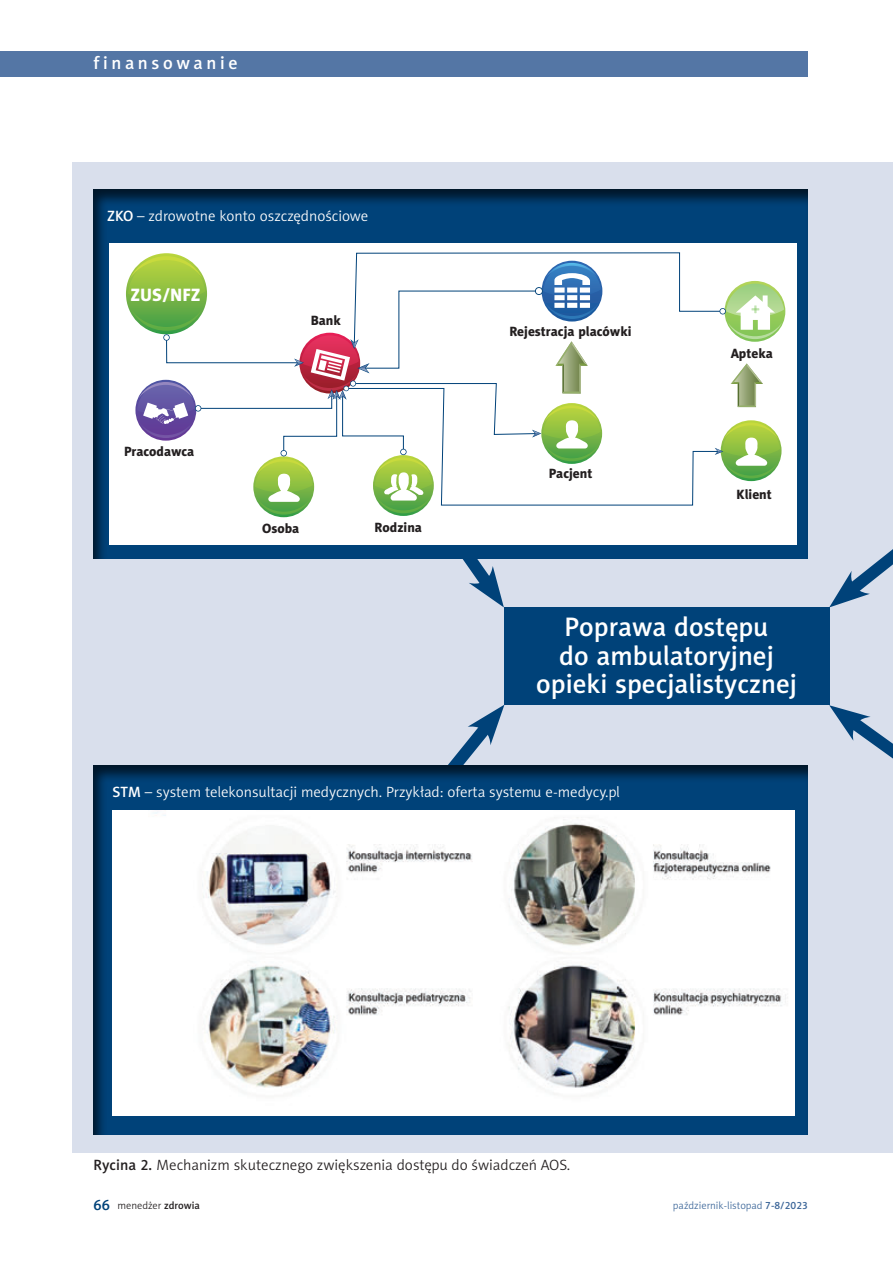
<style>
.page{position:relative;width:893px;height:1263px;background:#fff}
.page>*{position:absolute;margin:0;border:0;box-sizing:border-box;transform-origin:0 0}
.Tytul_1{font:27px/28.5px "Naomi Sans EFN Medium";color:#fff;text-align:center}
.Belka_lewa{font:18px "Naomi Sans EFN Medium";letter-spacing:.2em;color:#fff}
.t1{font:18px "Naomi Sans EFN Heavy";color:#fff}
.podpis_tabela_rycina{font:15px "Naomi Sans EFN Light";color:#fff}
.podpis_tabela_rycina-2{font:15px "Naomi Sans EFN Light";color:#231f20}
.t2{font:13.5px "Naomi Sans EFN Heavy";color:#231f20}
.t3{font:10.5px "Naomi Sans EFN Light";color:#3d6799}
.t4{font:10.5px "Naomi Sans EFN Light";color:#231f20}
.s1{font-family:"Naomi Sans EFN Medium"}
.s2{font-family:"Naomi Sans EFN Medium";font-size:15px;color:#004279}
</style>
<div class="page">
<div style="left:72px;top:162px;width:821px;height:990px;background:#d9dfec"></div>
<svg style="left:829px;top:549px;width:64px;height:61px"></svg>
<svg style="left:829px;top:702px;width:64px;height:57px"></svg>
<svg style="left:450px;top:705px;width:55px;height:57px"></svg>
<div style="left:0;top:51px;width:808px;height:26px;background:#5476a5"></div>
<div style="left:93px;top:762px;width:717px;height:372px;background:#231f20;opacity:.75"></div>
<img style="left:113px;top:810px;width:681px;height:306px">
<div style="left:93px;top:186px;width:717px;height:372px;background:#231f20;opacity:.75"></div>
<div style="left:110px;top:243px;width:687px;height:302px;background:#fff"></div>
<svg style="left:128px;top:252px;width:656px;height:355px"></svg>
<div style="left:504px;top:607px;width:325px;height:98px;background:#004279"></div>
<p class="Belka_lewa" style="left:94px;top:52px;width:145px">finansowanie</p>
<p class="podpis_tabela_rycina" style="left:107px;top:207px;width:263px"><span class="s1">ZKO</span> – zdrowotne konto oszczędnościowe</p>
<p class="t1" style="left:131px;top:284px;width:71px">ZUS/NFZ</p>
<p class="t2" style="left:124px;top:443px;width:72px">Pracodawca</p>
<p class="t2" style="left:311px;top:312px;width:32px">Bank</p>
<p class="t2" style="left:262px;top:520px;width:39px">Osoba</p>
<p class="t2" style="left:375px;top:519px;width:49px">Rodzina</p>
<p class="t2" style="left:509px;top:323px;width:124px">Rejestracja placówki</p>
<p class="t2" style="left:549px;top:465px;width:45px">Pacjent</p>
<p class="t2" style="left:731px;top:345px;width:44px">Apteka</p>
<p class="t2" style="left:736px;top:486px;width:37px">Klient</p>
<p class="Tytul_1" style="left:536px;top:613px;width:262px">Poprawa dostępu<br>do ambulatoryjnej opieki specjalistycznej</p>
<p class="podpis_tabela_rycina" style="left:113px;top:783px;width:509px"><span class="s1">STM</span> – system telekonsultacji medycznych. Przykład: oferta systemu e-medycy.pl</p>
<p class="podpis_tabela_rycina-2" style="left:94px;top:1156px;width:478px"><span class="s1">Rycina 2.</span> Mechanizm skutecznego zwiększenia dostępu do świadczeń AOS.</p>
<p class="t4" style="left:94px;top:1199px;width:108px"><span class="s2">66</span> menedżer <span class="s1">zdrowia</span></p>
<p class="t3" style="left:673px;top:1199px;width:137px">październik-listopad <span class="s1">7-8/2023</span></p>
</div>
